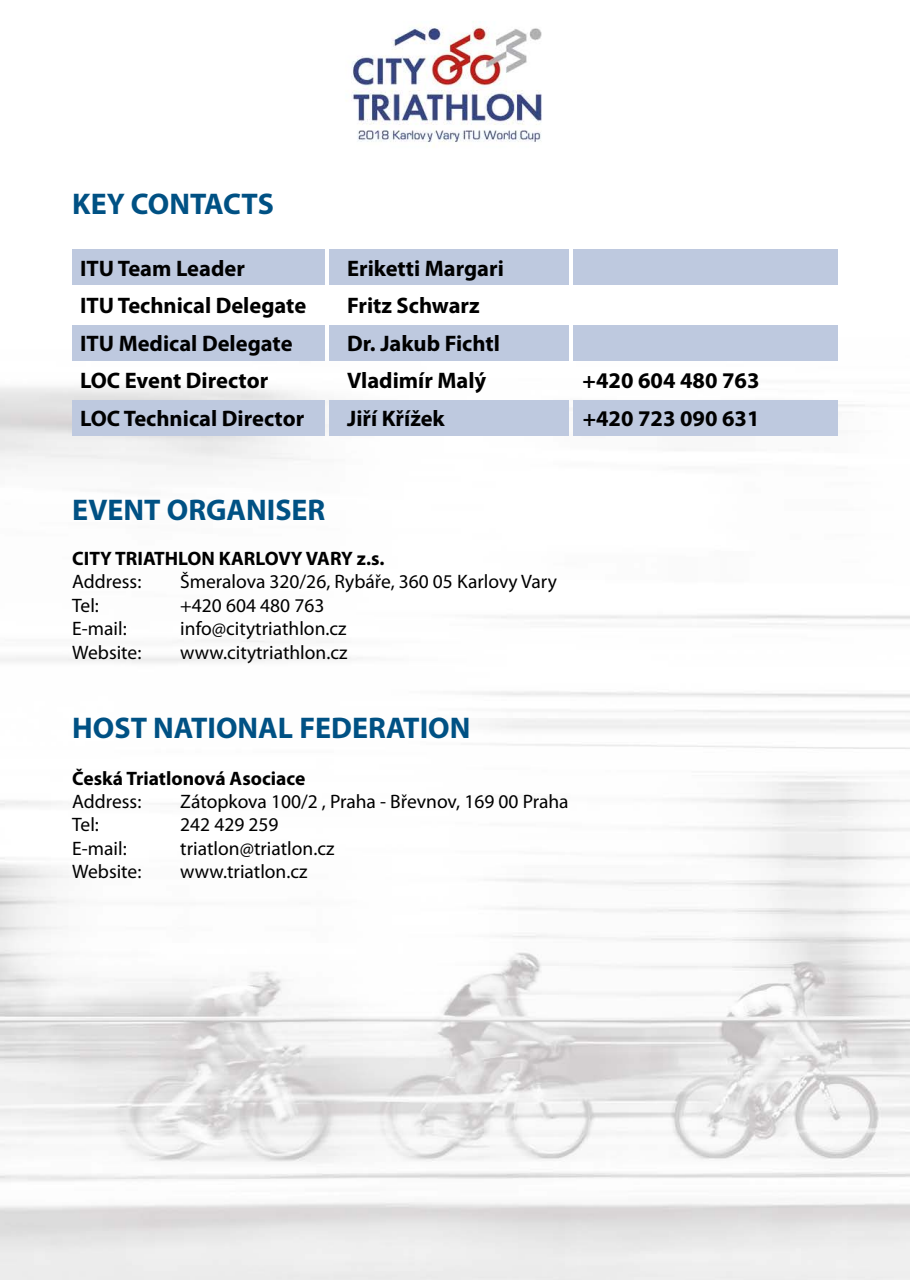
<style>
.page{position:relative;width:910px;height:1280px;background:#fff}
.page>*{position:absolute;margin:0;border:0;box-sizing:border-box;transform-origin:0 0}
.t1{font:700 30px "Myriad Pro";color:#005184}
.t2{font:700 22.5px "Myriad Pro";color:#000}
.t3{font:19.5px "Myriad Pro";color:#000}
.t4{font:700 19.5px "Myriad Pro";color:#000}
</style>
<div class="page">
<img style="left:0;top:21px;width:910px;height:1259px">
<div style="left:72px;top:249px;width:253px;height:36px;background:#bec9df"></div>
<div style="left:329px;top:249px;width:240px;height:36px;background:#bec9df"></div>
<div style="left:573px;top:249px;width:265px;height:36px;background:#bec9df"></div>
<div style="left:72px;top:326px;width:253px;height:35px;background:#bec9df"></div>
<div style="left:329px;top:326px;width:240px;height:35px;background:#bec9df"></div>
<div style="left:573px;top:326px;width:265px;height:35px;background:#bec9df"></div>
<div style="left:72px;top:400px;width:253px;height:35px;background:#bec9df"></div>
<div style="left:329px;top:400px;width:240px;height:35px;background:#bec9df"></div>
<div style="left:573px;top:400px;width:265px;height:35px;background:#bec9df"></div>
<h1 class="t1" style="left:72px;top:187px;width:203px">KEY CONTACTS</h1>
<p class="t2" style="left:80px;top:255px;width:166px">ITU Team Leader</p>
<p class="t2" style="left:347px;top:255px;width:158px">Eriketti Margari</p>
<p class="t2" style="left:80px;top:293px;width:228px">ITU Technical Delegate</p>
<p class="t2" style="left:347px;top:293px;width:134px">Fritz Schwarz</p>
<p class="t2" style="left:80px;top:330px;width:214px">ITU Medical Delegate</p>
<p class="t2" style="left:347px;top:330px;width:154px">Dr. Jakub Fichtl</p>
<p class="t2" style="left:80px;top:368px;width:190px">LOC Event Director</p>
<p class="t2" style="left:347px;top:368px;width:141px">Vladimír Malý</p>
<p class="t2" style="left:583px;top:368px;width:178px">+420 604 480 763</p>
<p class="t2" style="left:80px;top:405px;width:226px">LOC Technical Director</p>
<p class="t2" style="left:347px;top:405px;width:99px">Jiří Křížek</p>
<p class="t2" style="left:583px;top:405px;width:178px">+420 723 090 631</p>
<h1 class="t1" style="left:72px;top:493px;width:255px">EVENT ORGANISER</h1>
<p class="t4" style="left:72px;top:547px;width:314px">CITY TRIATHLON KARLOVY VARY z.s.</p>
<p class="t3" style="left:72px;top:571px;width:71px">Address:</p>
<p class="t3" style="left:180px;top:571px;width:378px">Šmeralova 320/26, Rybáře, 360 05 Karlovy Vary</p>
<p class="t3" style="left:72px;top:595px;width:28px">Tel:</p>
<p class="t3" style="left:180px;top:595px;width:146px">+420 604 480 763</p>
<p class="t3" style="left:72px;top:618px;width:56px">E-mail:</p>
<p class="t3" style="left:180px;top:618px;width:168px">info@citytriathlon.cz</p>
<p class="t3" style="left:72px;top:641px;width:71px">Website:</p>
<p class="t3" style="left:180px;top:641px;width:169px">www.citytriathlon.cz</p>
<h1 class="t1" style="left:72px;top:711px;width:400px">HOST NATIONAL FEDERATION</h1>
<p class="t4" style="left:72px;top:767px;width:235px">Česká Triatlonová Asociace</p>
<p class="t3" style="left:72px;top:791px;width:71px">Address:</p>
<p class="t3" style="left:180px;top:791px;width:390px">Zátopkova 100/2 , Praha - Břevnov, 169 00 Praha</p>
<p class="t3" style="left:72px;top:814px;width:28px">Tel:</p>
<p class="t3" style="left:180px;top:814px;width:100px">242 429 259</p>
<p class="t3" style="left:72px;top:838px;width:56px">E-mail:</p>
<p class="t3" style="left:180px;top:838px;width:156px">triatlon@triatlon.cz</p>
<p class="t3" style="left:72px;top:861px;width:71px">Website:</p>
<p class="t3" style="left:180px;top:861px;width:129px">www.triatlon.cz</p>
</div>
